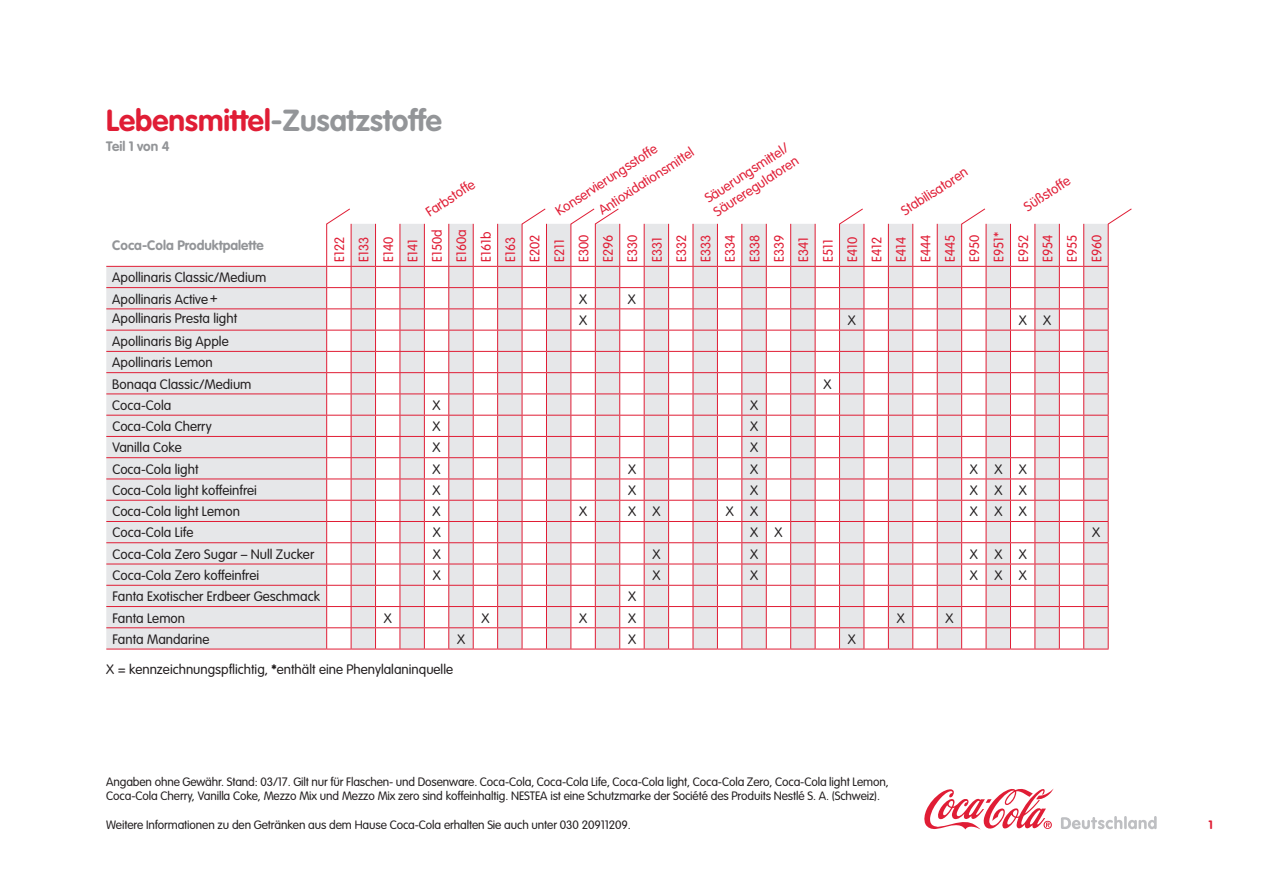
<style>
.page{position:relative;width:1263px;height:893px;background:#fff}
.page>*{position:absolute;margin:0;border:0;box-sizing:border-box;transform-origin:0 0}
.t1{font:700 30px "VAG Rounded";color:#939598}
.t2{font:300 13.5px/21.3px "VAG Rounded";color:#231f20}
.t3{font:300 13.5px/24.5px "VAG Rounded";color:#e01d35}
.t4{font:700 13.5px "VAG Rounded";color:#939598}
.t5{font:300 12px/14.4px "VAG Rounded";letter-spacing:-.01em;color:#231f20}
.t6{font:700 12px "VAG Rounded";color:#e01d35}
.s1{color:#e01d35}
.s2{font-weight:700}
</style>
<div class="page">
<svg style="left:1061px;top:816px;width:96px;height:13px"></svg>
<svg style="left:924px;top:789px;width:129px;height:41px"></svg>
<svg style="left:106px;top:224px;width:1002px;height:425px;fill:#e6e7e9"></svg>
<hr style="left:326px;top:224px;width:1px;height:42px;background:#e01d35">
<hr style="left:351px;top:224px;width:1px;height:42px;background:#e01d35">
<hr style="left:375px;top:224px;width:1px;height:42px;background:#e01d35">
<hr style="left:400px;top:224px;width:1px;height:42px;background:#e01d35">
<hr style="left:424px;top:224px;width:1px;height:42px;background:#e01d35">
<hr style="left:448px;top:224px;width:1px;height:42px;background:#e01d35">
<hr style="left:473px;top:224px;width:1px;height:42px;background:#e01d35">
<hr style="left:497px;top:224px;width:1px;height:42px;background:#e01d35">
<hr style="left:522px;top:224px;width:1px;height:42px;background:#e01d35">
<hr style="left:546px;top:224px;width:1px;height:42px;background:#e01d35">
<hr style="left:570px;top:224px;width:1px;height:42px;background:#e01d35">
<hr style="left:595px;top:224px;width:1px;height:42px;background:#e01d35">
<hr style="left:619px;top:224px;width:1px;height:42px;background:#e01d35">
<hr style="left:644px;top:224px;width:1px;height:42px;background:#e01d35">
<hr style="left:668px;top:224px;width:1px;height:42px;background:#e01d35">
<hr style="left:693px;top:224px;width:1px;height:42px;background:#e01d35">
<hr style="left:717px;top:224px;width:1px;height:42px;background:#e01d35">
<hr style="left:741px;top:224px;width:1px;height:42px;background:#e01d35">
<hr style="left:766px;top:224px;width:1px;height:42px;background:#e01d35">
<hr style="left:790px;top:224px;width:1px;height:42px;background:#e01d35">
<hr style="left:815px;top:224px;width:1px;height:42px;background:#e01d35">
<hr style="left:839px;top:224px;width:1px;height:42px;background:#e01d35">
<hr style="left:863px;top:224px;width:1px;height:42px;background:#e01d35">
<hr style="left:888px;top:224px;width:1px;height:42px;background:#e01d35">
<hr style="left:912px;top:224px;width:1px;height:42px;background:#e01d35">
<hr style="left:937px;top:224px;width:1px;height:42px;background:#e01d35">
<hr style="left:961px;top:224px;width:1px;height:42px;background:#e01d35">
<hr style="left:986px;top:224px;width:1px;height:42px;background:#e01d35">
<hr style="left:1010px;top:224px;width:1px;height:42px;background:#e01d35">
<hr style="left:1034px;top:224px;width:1px;height:42px;background:#e01d35">
<hr style="left:1059px;top:224px;width:1px;height:42px;background:#e01d35">
<hr style="left:1083px;top:224px;width:1px;height:42px;background:#e01d35">
<hr style="left:1108px;top:224px;width:1px;height:42px;background:#e01d35">
<hr style="left:106px;top:266px;width:221px;height:1px;background:#e01d35">
<hr style="left:106px;top:394px;width:221px;height:1px;background:#e01d35">
<hr style="left:106px;top:415px;width:221px;height:1px;background:#e01d35">
<hr style="left:106px;top:436px;width:221px;height:1px;background:#e01d35">
<hr style="left:106px;top:457px;width:221px;height:1px;background:#e01d35">
<hr style="left:106px;top:479px;width:221px;height:1px;background:#e01d35">
<hr style="left:106px;top:500px;width:221px;height:1px;background:#e01d35">
<hr style="left:106px;top:521px;width:221px;height:1px;background:#e01d35">
<hr style="left:106px;top:542px;width:221px;height:1px;background:#e01d35">
<hr style="left:106px;top:564px;width:221px;height:1px;background:#e01d35">
<hr style="left:106px;top:585px;width:221px;height:1px;background:#e01d35">
<hr style="left:106px;top:606px;width:221px;height:1px;background:#e01d35">
<hr style="left:106px;top:627px;width:221px;height:1px;background:#e01d35">
<hr style="left:106px;top:649px;width:221px;height:1px;background:#e01d35">
<hr style="left:106px;top:372px;width:221px;height:1px;background:#e01d35">
<hr style="left:106px;top:287px;width:221px;height:1px;background:#e01d35">
<hr style="left:106px;top:308px;width:221px;height:1px;background:#e01d35">
<hr style="left:106px;top:330px;width:221px;height:1px;background:#e01d35">
<hr style="left:106px;top:351px;width:221px;height:1px;background:#e01d35">
<svg style="left:326px;top:266px;width:783px;height:384px"></svg>
<svg style="left:325px;top:208px;width:26px;height:17px"></svg>
<svg style="left:521px;top:208px;width:25px;height:17px"></svg>
<svg style="left:570px;top:208px;width:49px;height:17px"></svg>
<svg style="left:838px;top:208px;width:26px;height:17px"></svg>
<svg style="left:961px;top:208px;width:25px;height:17px"></svg>
<svg style="left:1107px;top:208px;width:25px;height:17px"></svg>
<h1 class="t1" style="left:106px;top:103px;width:337px"><span class="s1">Lebensmittel</span>-Zusatzstoffe</h1>
<p class="t4" style="left:106px;top:138px;width:65px">Teil 1 von 4</p>
<p class="t3" style="left:420px;top:203px;width:57px;rotate:-33deg">Farbstoffe</p>
<p class="t3" style="left:581px;top:182px;width:112px;line-height:22.8px;text-indent:-36px;rotate:-33deg">Konservierungsstoffe<br>Antioxidationsmittel</p>
<p class="t3" style="left:702px;top:192px;width:100px;line-height:16.2px;rotate:-33deg">Säuerungsmittel/<br>Säureregulatoren</p>
<p class="t3" style="left:896px;top:202px;width:78px;rotate:-33deg">Stabilisatoren</p>
<p class="t3" style="left:1019px;top:198px;width:54px;rotate:-33deg">Süßstoffe</p>
<p class="t4" style="left:112px;top:237px;width:153px">Coca-Cola Produktpalette</p>
<p class="t3" style="left:327px;top:262px;width:34px;rotate:-90deg">E122<br>E133<br>E140<br>E141<br>E150d<br>E160a<br>E161b<br>E163<br>E202<br>E211<br>E300<br>E296<br>E330<br>E331<br>E332<br>E333<br>E334<br>E338<br>E339<br>E341<br>E511<br>E410<br>E412<br>E414<br>E444<br>E445<br>E950<br>E951*<br>E952<br>E954<br>E955<br>E960</p>
<p class="t2" style="left:112px;top:267px;width:155px">Apollinaris Classic/Medium<br>Apollinaris Active+</p>
<p class="t2" style="left:579px;top:288px;width:10px">X</p>
<p class="t2" style="left:628px;top:288px;width:10px">X</p>
<p class="t2" style="left:112px;top:308px;width:126px">Apollinaris Presta light</p>
<p class="t2" style="left:579px;top:309px;width:10px">X</p>
<p class="t2" style="left:848px;top:309px;width:10px">X</p>
<p class="t2" style="left:1019px;top:309px;width:34px">X X</p>
<p class="t2" style="left:112px;top:331px;width:141px">Apollinaris Big Apple<br>Apollinaris Lemon<br>Bonaqa Classic/Medium</p>
<p class="t2" style="left:823px;top:373px;width:10px">X</p>
<p class="t2" style="left:112px;top:394px;width:61px">Coca-Cola</p>
<p class="t2" style="left:433px;top:394px;width:10px">X</p>
<p class="t2" style="left:750px;top:394px;width:10px">X</p>
<p class="t2" style="left:112px;top:416px;width:101px">Coca-Cola Cherry</p>
<p class="t2" style="left:433px;top:416px;width:10px">X</p>
<p class="t2" style="left:750px;top:416px;width:10px">X</p>
<p class="t2" style="left:112px;top:437px;width:71px">Vanilla Coke</p>
<p class="t2" style="left:433px;top:437px;width:10px">X</p>
<p class="t2" style="left:750px;top:437px;width:10px">X</p>
<p class="t2" style="left:112px;top:458px;width:88px">Coca-Cola light</p>
<p class="t2" style="left:433px;top:458px;width:10px">X</p>
<p class="t2" style="left:628px;top:458px;width:10px">X</p>
<p class="t2" style="left:750px;top:458px;width:10px">X</p>
<p class="t2" style="left:970px;top:458px;width:58px">XXX</p>
<p class="t2" style="left:112px;top:479px;width:146px">Coca-Cola light koffeinfrei</p>
<p class="t2" style="left:433px;top:479px;width:10px">X</p>
<p class="t2" style="left:628px;top:479px;width:10px">X</p>
<p class="t2" style="left:750px;top:479px;width:10px">X</p>
<p class="t2" style="left:970px;top:479px;width:58px">XXX</p>
<p class="t2" style="left:112px;top:501px;width:129px">Coca-Cola light Lemon</p>
<p class="t2" style="left:433px;top:501px;width:10px">X</p>
<p class="t2" style="left:579px;top:501px;width:10px">X</p>
<p class="t2" style="left:628px;top:501px;width:34px">X X</p>
<p class="t2" style="left:726px;top:501px;width:34px">X X</p>
<p class="t2" style="left:970px;top:501px;width:58px">XXX</p>
<p class="t2" style="left:112px;top:522px;width:82px">Coca-Cola Life</p>
<p class="t2" style="left:433px;top:522px;width:10px">X</p>
<p class="t2" style="left:750px;top:522px;width:34px">X X</p>
<p class="t2" style="left:1092px;top:522px;width:10px">X</p>
<p class="t2" style="left:112px;top:543px;width:203px">Coca-Cola Zero Sugar – Null Zucker</p>
<p class="t2" style="left:433px;top:543px;width:10px">X</p>
<p class="t2" style="left:652px;top:543px;width:10px">X</p>
<p class="t2" style="left:750px;top:543px;width:10px">X</p>
<p class="t2" style="left:970px;top:543px;width:58px">XXX</p>
<p class="t2" style="left:112px;top:565px;width:148px">Coca-Cola Zero koffeinfrei</p>
<p class="t2" style="left:433px;top:565px;width:10px">X</p>
<p class="t2" style="left:652px;top:565px;width:10px">X</p>
<p class="t2" style="left:750px;top:565px;width:10px">X</p>
<p class="t2" style="left:970px;top:565px;width:58px">XXX</p>
<p class="t2" style="left:112px;top:586px;width:209px">Fanta Exotischer Erdbeer Geschmack</p>
<p class="t2" style="left:628px;top:586px;width:10px">X</p>
<p class="t2" style="left:112px;top:607px;width:74px">Fanta Lemon</p>
<p class="t2" style="left:384px;top:607px;width:10px">X</p>
<p class="t2" style="left:481px;top:607px;width:10px">X</p>
<p class="t2" style="left:579px;top:607px;width:10px">X</p>
<p class="t2" style="left:628px;top:607px;width:10px">X</p>
<p class="t2" style="left:897px;top:607px;width:10px">X</p>
<p class="t2" style="left:945px;top:607px;width:10px">X</p>
<p class="t2" style="left:112px;top:628px;width:98px">Fanta Mandarine</p>
<p class="t2" style="left:457px;top:628px;width:10px">X</p>
<p class="t2" style="left:628px;top:628px;width:10px">X</p>
<p class="t2" style="left:848px;top:628px;width:10px">X</p>
<p class="t2" style="left:106px;top:658px;width:348px">X = kennzeichnungspflichtig, <span class="s2">*</span>enthält eine Phenylalaninquelle</p>
<p class="t5" style="left:106px;top:774px;width:784px">Angaben ohne Gewähr. Stand: 03/17. Gilt nur für Flaschen- und Dosenware. Coca-Cola, Coca-Cola Life, Coca-Cola light, Coca-Cola Zero, Coca-Cola light Lemon,<br>Coca-Cola Cherry, Vanilla Coke, Mezzo Mix und Mezzo Mix zero sind koffeinhaltig. NESTEA ist eine Schutzmarke der Société des Produits Nestlé S. A. (Schweiz).</p>
<p class="t5" style="left:106px;top:818px;width:526px">Weitere Informationen zu den Getränken aus dem Hause Coca-Cola erhalten Sie auch unter 030 20911209.</p>
<p class="t6" style="left:1208px;top:818px;width:6px">1</p>
</div>
